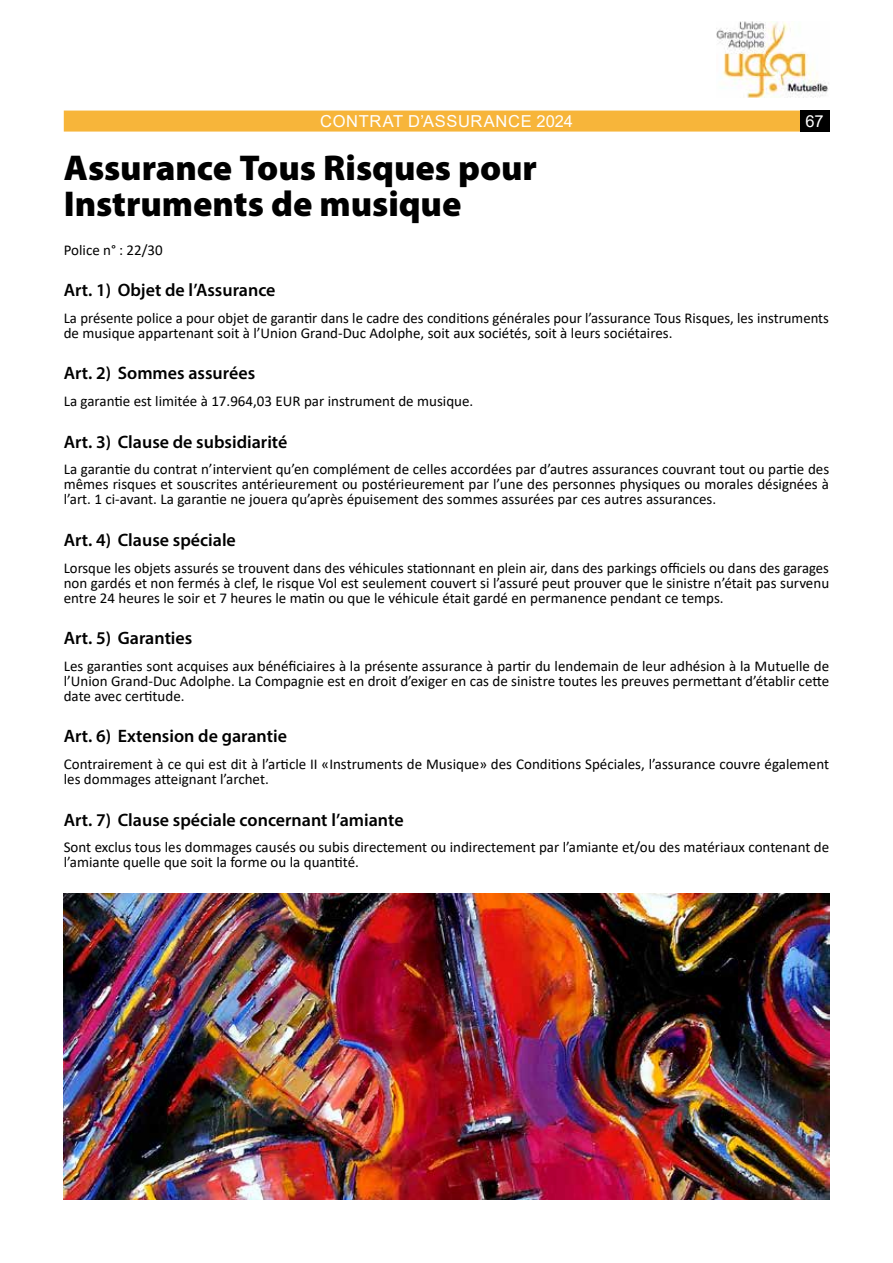
<style>
.page{position:relative;width:893px;height:1263px;background:#fff}
.page>*{position:absolute;margin:0;border:0;box-sizing:border-box;transform-origin:0 0}
.t1{font:900 36px/36px "Myriad Pro";letter-spacing:-.005em;color:#000}
.t2{font:600 18px "Myriad Pro";color:#000}
.t3{font:16.5px "Arial";letter-spacing:.035em;color:#fff}
.t4{font:15px/15px "Calibri";color:#000}
</style>
<div class="page">
<div style="left:64px;top:111px;width:765px;height:21px;background:#f7b53a"></div>
<div style="left:800px;top:111px;width:29px;height:21px;background:#000"></div>
<img style="left:716px;top:21px;width:113px;height:77px">
<img style="left:64px;top:893px;width:765px;height:306px">
<p class="t3" style="left:320px;top:110px;width:254px">CONTRAT D’ASSURANCE 2024</p>
<p class="t3" style="left:805px;top:110px;width:20px">67</p>
<h1 class="t1" style="left:64px;top:148px;width:475px">Assurance Tous Risques pour<br>Instruments de musique</h1>
<p class="t4" style="left:64px;top:242px;width:101px">Police n° : 22/30</p>
<p class="t2" style="left:64px;top:279px;width:213px">Art. 1) Objet de l’Assurance</p>
<p class="t4" style="left:64px;top:310px;width:767px">La présente police a pour objet de garantir dans le cadre des conditions générales pour l’assurance Tous Risques, les instruments de musique appartenant soit à l’Union Grand-Duc Adolphe, soit aux sociétés, soit à leurs sociétaires.</p>
<p class="t2" style="left:64px;top:362px;width:193px">Art. 2) Sommes assurées</p>
<p class="t4" style="left:64px;top:393px;width:411px">La garantie est limitée à 17.964,03 EUR par instrument de musique.</p>
<p class="t2" style="left:64px;top:430px;width:225px">Art. 3) Clause de subsidiarité</p>
<p class="t4" style="left:64px;top:461px;width:767px;text-align:justify">La garantie du contrat n’intervient qu’en complément de celles accordées par d’autres assurances couvrant tout ou partie des mêmes risques et souscrites antérieurement ou postérieurement par l’une des personnes physiques ou morales désignées à l’art. 1 ci-avant. La garantie ne jouera qu’après épuisement des sommes assurées par ces autres assurances.</p>
<p class="t2" style="left:64px;top:528px;width:174px">Art. 4) Clause spéciale</p>
<p class="t4" style="left:64px;top:560px;width:767px;text-align:justify">Lorsque les objets assurés se trouvent dans des véhicules stationnant en plein air, dans des parkings officiels ou dans des garages non gardés et non fermés à clef, le risque Vol est seulement couvert si l’assuré peut prouver que le sinistre n’était pas survenu entre 24 heures le soir et 7 heures le matin ou que le véhicule était gardé en permanence pendant ce temps.</p>
<p class="t2" style="left:64px;top:627px;width:130px">Art. 5) Garanties</p>
<p class="t4" style="left:64px;top:658px;width:767px;text-align:justify">Les garanties sont acquises aux bénéficiaires à la présente assurance à partir du lendemain de leur adhésion à la Mutuelle de l’Union Grand-Duc Adolphe. La Compagnie est en droit d’exiger en cas de sinistre toutes les preuves permettant d’établir cette date avec certitude.</p>
<p class="t2" style="left:64px;top:725px;width:225px">Art. 6) Extension de garantie</p>
<p class="t4" style="left:64px;top:756px;width:767px">Contrairement à ce qui est dit à l’article II «Instruments de Musique» des Conditions Spéciales, l’assurance couvre également les dommages atteignant l’archet.</p>
<p class="t2" style="left:64px;top:808px;width:341px">Art. 7) Clause spéciale concernant l’amiante</p>
<p class="t4" style="left:64px;top:840px;width:767px">Sont exclus tous les dommages causés ou subis directement ou indirectement par l’amiante et/ou des matériaux contenant de l’amiante quelle que soit la forme ou la quantité.</p>
</div>
